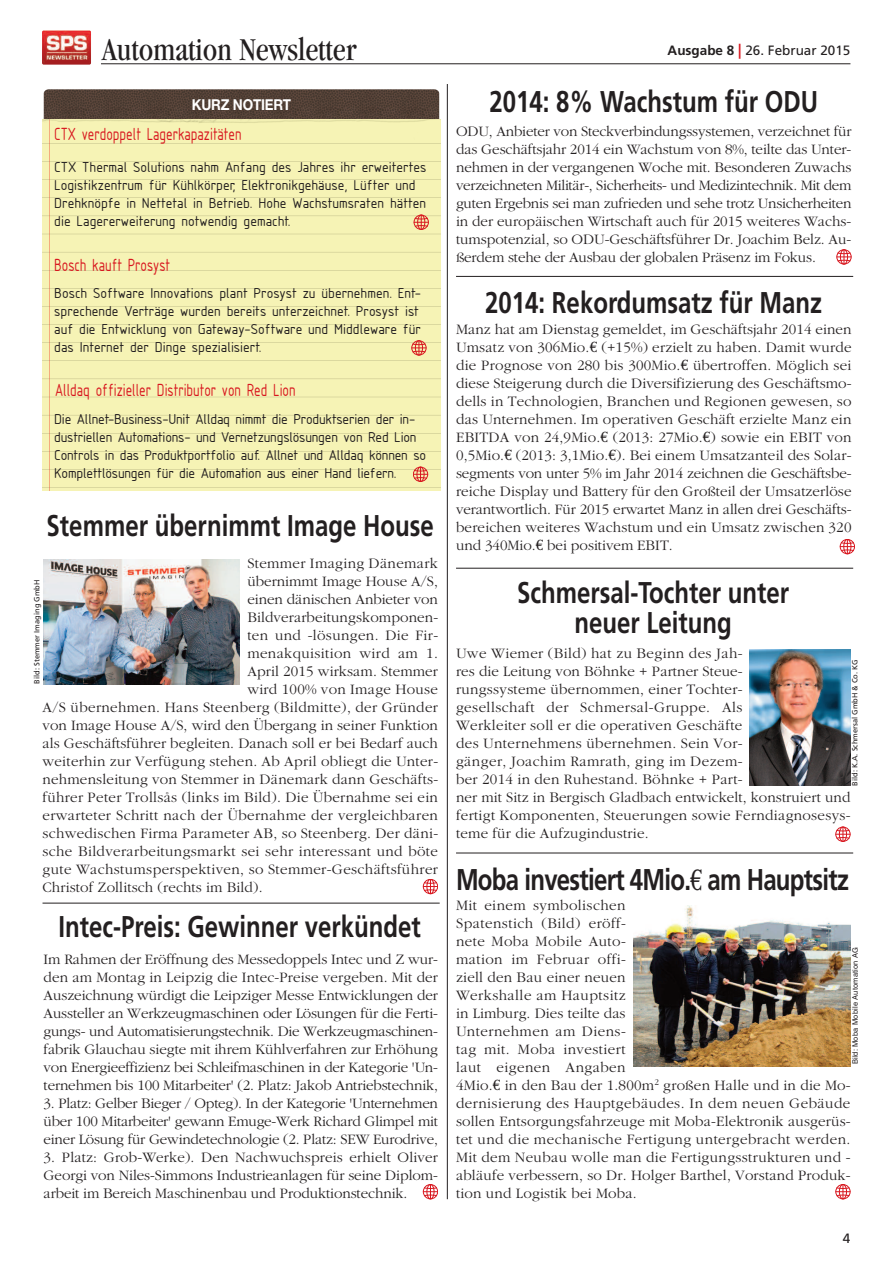
<style>
.page{position:relative;width:893px;height:1263px;background:#fff}
.page>*{position:absolute;margin:0;border:0;box-sizing:border-box;transform-origin:0 0}
.t1{font:condensed 33px "Garamond";color:#231f20}
.t2{font:700 30px/30px "Frutiger";color:#231f20;text-align:center;scale:.8 1}
.t3{font:700 30px "Frutiger";letter-spacing:-.03em;color:#231f20;scale:.8 1}
.t4{font:16.5px "osifont";color:#d8171f;scale:.8 1}
.t5{font:300 15px/18px "Garamond";letter-spacing:.02em;color:#231f20;text-align:justify}
.t6{font:300 15px "Garamond";letter-spacing:-.005em;color:#231f20}
.t7{font:300 15px "Garamond";color:#231f20}
.t8{font:700 15px "Helvetica Neue";letter-spacing:-.015em;color:#fff;scale:.9 1}
.t9{font:13.5px/18px "osifont";color:#231f20}
.t10{font:13.5px "Frutiger";color:#231f20}
.t11{font:7.5px "Frutiger";color:#231f20}
.t12{font:7.5px "Helvetica";letter-spacing:.025em;color:#231f20}
.s1{font-weight:700}
.s2{font-weight:700;font-size:15px;color:#d8171f}
.s3{font-family:"Euro Serif";font-weight:400}
</style>
<div class="page">
<hr style="left:101px;top:64px;width:749px;height:1px;background:#231f20">
<img style="left:42px;top:30px;width:49px;height:35px">
<img style="left:43px;top:560px;width:197px;height:125px">
<img style="left:750px;top:649px;width:100px;height:136px">
<img style="left:633px;top:905px;width:217px;height:161px">
<div style="left:840px;top:539px;width:15px;height:15px;border:1px solid #d8171f;border-radius:50%"></div>
<svg style="left:840px;top:539px;width:14px;height:15px"></svg>
<div style="left:835px;top:827px;width:15px;height:15px;border:1px solid #d8171f;border-radius:50%"></div>
<div style="left:839px;top:827px;width:8px;height:15px;border:1px solid #d8171f;border-radius:50%"></div>
<svg style="left:836px;top:827px;width:14px;height:14px"></svg>
<div style="left:835px;top:1184px;width:15px;height:15px;border:1px solid #d8171f;border-radius:50%"></div>
<svg style="left:836px;top:1184px;width:14px;height:15px"></svg>
<svg style="left:423px;top:1184px;width:15px;height:15px"></svg>
<svg style="left:423px;top:879px;width:15px;height:15px"></svg>
<hr style="left:447px;top:84px;width:1px;height:1115px;background:#231f20">
<hr style="left:456px;top:276px;width:397px;height:1px;background:#231f20">
<hr style="left:43px;top:903px;width:397px;height:1px;background:#231f20">
<hr style="left:456px;top:568px;width:397px;height:1px;background:#231f20">
<hr style="left:456px;top:853px;width:397px;height:1px;background:#231f20">
<img style="left:43px;top:89px;width:397px;height:30px">
<div style="left:43px;top:119px;width:397px;height:371px;background:#f6f3b5"></div>
<div style="left:414px;top:215px;width:15px;height:15px;border:1px solid #d8171f;border-radius:50%"></div>
<div style="left:417px;top:215px;width:8px;height:15px;border:1px solid #d8171f;border-radius:50%"></div>
<svg style="left:414px;top:215px;width:14px;height:14px"></svg>
<div style="left:411px;top:340px;width:15px;height:15px;border:1px solid #d8171f;border-radius:50%"></div>
<div style="left:415px;top:340px;width:8px;height:15px;border:1px solid #d8171f;border-radius:50%"></div>
<svg style="left:412px;top:341px;width:14px;height:14px"></svg>
<div style="left:413px;top:467px;width:15px;height:15px;border:1px solid #d8171f;border-radius:50%"></div>
<div style="left:417px;top:467px;width:7px;height:15px;border:1px solid #d8171f;border-radius:50%"></div>
<svg style="left:413px;top:467px;width:15px;height:14px"></svg>
<div style="left:836px;top:249px;width:15px;height:15px;border:1px solid #d8171f;border-radius:50%"></div>
<div style="left:840px;top:249px;width:8px;height:15px;border:1px solid #d8171f;border-radius:50%"></div>
<svg style="left:837px;top:250px;width:14px;height:14px"></svg>
<h1 class="t1" style="left:102px;top:37px;width:256px">Automation Newsletter</h1>
<p class="t8" style="left:192px;top:96px;width:112px">KURZ NOTIERT</p>
<p class="t4" style="left:54px;top:125px;width:236px">CTX verdoppelt Lagerkapazitäten</p>
<p class="t9" style="left:54px;top:158px;width:374px">CTX Thermal Solutions nahm Anfang des Jahres ihr erweitertes Logistikzentrum für Kühlkörper, Elektronikgehäuse, Lüfter und Drehknöpfe in Nettetal in Betrieb. Hohe Wachstumsraten hätten die Lagererweiterung notwendig gemacht.</p>
<p class="t4" style="left:54px;top:256px;width:146px">Bosch kauft Prosyst</p>
<p class="t9" style="left:54px;top:284px;width:368px">Bosch Software Innovations plant Prosyst zu übernehmen. Ent&shy;sprechende Verträge wurden bereits unterzeichnet. Prosyst ist auf die Entwicklung von Gateway-Software und Middleware für das Internet der Dinge spezialisiert.</p>
<p class="t4" style="left:55px;top:381px;width:302px">Alldaq offizieller Distributor von Red Lion</p>
<p class="t9" style="left:54px;top:410px;width:373px">Die Allnet-Business-Unit Alldaq nimmt die Produktserien der in&shy;dustriellen Automations- und Vernetzungslösungen von Red Lion Controls in das Produktportfolio auf. Allnet und Alldaq können so Komplettlösungen für die Automation aus einer Hand liefern.</p>
<h2 class="t2" style="left:47px;top:511px;width:485px">Stemmer übernimmt Image House</h2>
<p class="t5" style="left:247px;top:554px;width:192px">Stemmer Imaging Dänemark</p>
<p class="t7" style="left:247px;top:572px;width:192px">übernimmt Image House A/S,</p>
<p class="t6" style="left:247px;top:590px;width:192px">einen dänischen Anbieter von</p>
<p class="t5" style="left:247px;top:608px;width:192px">Bildverarbeitungskomponen-</p>
<p class="t5" style="left:247px;top:626px;width:192px">ten und -lösungen. Die Fir-</p>
<p class="t5" style="left:247px;top:644px;width:192px">menakquisition wird am 1.</p>
<p class="t5" style="left:247px;top:662px;width:192px">April 2015 wirksam. Stemmer</p>
<p class="t5" style="left:247px;top:680px;width:192px">wird 100% von Image House</p>
<p class="t5" style="left:43px;top:698px;width:397px">A/S übernehmen. Hans Steenberg (Bildmitte), der Gründer</p>
<p class="t5" style="left:43px;top:716px;width:397px">von Image House A/S, wird den Übergang in seiner Funktion</p>
<p class="t5" style="left:43px;top:734px;width:397px">als Geschäftsführer begleiten. Danach soll er bei Bedarf auch</p>
<p class="t5" style="left:43px;top:752px;width:397px">weiterhin zur Verfügung stehen. Ab April obliegt die Unter-</p>
<p class="t5" style="left:43px;top:770px;width:397px">nehmensleitung von Stemmer in Dänemark dann Geschäfts-</p>
<p class="t5" style="left:43px;top:788px;width:397px">führer Peter Trollsås (links im Bild). Die Übernahme sei ein</p>
<p class="t5" style="left:43px;top:806px;width:397px">erwarteter Schritt nach der Übernahme der vergleichbaren</p>
<p class="t5" style="left:43px;top:824px;width:397px">schwedischen Firma Parameter AB, so Steenberg. Der däni-</p>
<p class="t5" style="left:43px;top:842px;width:397px">sche Bildverarbeitungsmarkt sei sehr interessant und böte</p>
<p class="t5" style="left:43px;top:860px;width:397px">gute Wachstumsperspektiven, so Stemmer-Geschäftsführer</p>
<p class="t5" style="left:43px;top:878px;width:222px">Christof Zollitsch (rechts im Bild).</p>
<p class="t11" style="left:32px;top:683px;width:105px;rotate:-90deg">Bild: Stemmer Imaging GmbH</p>
<h2 class="t2" style="left:59px;top:912px;width:454px">Intec-Preis: Gewinner verkündet</h2>
<p class="t5" style="left:44px;top:950px;width:396px">Im Rahmen der Eröffnung des Messedoppels Intec und Z wur&shy;den am Montag in Leipzig die Intec-Preise vergeben. Mit der Auszeichnung würdigt die Leipziger Messe Entwicklungen der Aussteller an Werkzeugmaschinen oder Lösungen für die Ferti&shy;gungs- und Automatisierungstechnik. Die Werkzeugmaschinen&shy;fabrik Glauchau siegte mit ihrem Kühlverfahren zur Erhöhung von Energieeffizienz bei Schleifmaschinen in der Kategorie 'Un&shy;ternehmen bis 100 Mitarbeiter' (2. Platz: Jakob Antriebstechnik,</p>
<p class="t5" style="left:44px;top:1094px;width:396px">3. Platz: Gelber Bieger / Opteg). In der Kategorie 'Unternehmen über 100 Mitarbeiter' gewann Emuge-Werk Richard Glimpel mit einer Lösung für Gewindetechnologie (2. Platz: SEW Eurodrive,</p>
<p class="t5" style="left:44px;top:1148px;width:396px">3. Platz: Grob-Werke). Den Nachwuchspreis erhielt Oliver Georgi von Niles-Simmons Industrieanlagen für seine Diplom&shy;arbeit im Bereich Maschinenbau und Produktionstechnik.</p>
<p class="t10" style="left:668px;top:42px;width:184px"><span class="s1">Ausgabe 8</span> <span class="s2">|</span> 26. Februar 2015</p>
<h2 class="t2" style="left:489px;top:86px;width:412px">2014: 8% Wachstum für ODU</h2>
<p class="t5" style="left:456px;top:122px;width:397px">ODU, Anbieter von Steckverbindungssystemen, verzeichnet für das Geschäftsjahr 2014 ein Wachstum von 8%, teilte das Unter&shy;nehmen in der vergangenen Woche mit. Besonderen Zuwachs verzeichneten Militär-, Sicherheits- und Medizintechnik. Mit dem guten Ergebnis sei man zufrieden und sehe trotz Unsicherheiten in der europäischen Wirtschaft auch für 2015 weiteres Wachs&shy;tumspotenzial, so ODU-Geschäftsführer Dr. Joachim Belz. Au&shy;ßerdem stehe der Ausbau der globalen Präsenz im Fokus.</p>
<h2 class="t2" style="left:485px;top:287px;width:423px">2014: Rekordumsatz für Manz</h2>
<p class="t5" style="left:456px;top:320px;width:397px">Manz hat am Dienstag gemeldet, im Geschäftsjahr 2014 einen Umsatz von 306Mio.<span class="s3">€</span> (+15%) erzielt zu haben. Damit wurde die Prognose von 280 bis 300Mio.<span class="s3">€</span> übertroffen. Möglich sei diese Steigerung durch die Diversifizierung des Geschäftsmo&shy;dells in Technologien, Branchen und Regionen gewesen, so das Unternehmen. Im operativen Geschäft erzielte Manz ein EBITDA von 24,9Mio.<span class="s3">€</span> (2013: 27Mio.<span class="s3">€</span>) sowie ein EBIT von 0,5Mio.<span class="s3">€</span> (2013: 3,1Mio.<span class="s3">€</span>). Bei einem Umsatzanteil des Solar&shy;segments von unter 5% im Jahr 2014 zeichnen die Geschäftsbe&shy;reiche Display und Battery für den Großteil der Umsatzerlöse verantwortlich. Für 2015 erwartet Manz in allen drei Geschäfts&shy;bereichen weiteres Wachstum und ein Umsatz zwischen 320 und 340Mio.<span class="s3">€</span> bei positivem EBIT.</p>
<h2 class="t2" style="left:517px;top:578px;width:342px">Schmersal-Tochter unter neuer Leitung</h2>
<p class="t5" style="left:456px;top:644px;width:396px;text-align:left">Uwe Wiemer (Bild) hat zu Beginn des Jah-<br>res die Leitung von Böhnke + Partner Steue-<br>rungssysteme übernommen, einer Tochter-<br>gesellschaft der Schmersal-Gruppe. Als<br>Werkleiter soll er die operativen Geschäfte<br>des Unternehmens übernehmen. Sein Vor-<br>gänger, Joachim Ramrath, ging im Dezem-<br>ber 2014 in den Ruhestand. Böhnke + Part-<br>ner mit Sitz in Bergisch Gladbach entwickelt, konstruiert und fertigt Komponenten, Steuerungen sowie Ferndiagnosesys&shy;teme für die Aufzugindustrie.</p>
<p class="t11" style="left:851px;top:786px;width:128px;rotate:-90deg">Bild: K.A. Schmersal GmbH &amp; Co. KG</p>
<h2 class="t3" style="left:456px;top:862px;width:493px">Moba investiert 4Mio.<span class="s3">€</span> am Hauptsitz</h2>
<p class="t5" style="left:456px;top:896px;width:396px;text-align:left">Mit einem symbolischen<br>Spatenstich (Bild) eröff-<br>nete Moba Mobile Auto-<br>mation im Februar offi-<br>ziell den Bau einer neuen<br>Werkshalle am Hauptsitz<br>in Limburg. Dies teilte das<br>Unternehmen am Diens-<br>tag mit. Moba investiert<br>laut eigenen Angaben<br>4Mio.<span class="s3">€</span> in den Bau der 1.800m<sup>2</sup> großen Halle und in die Mo&shy;dernisierung des Hauptgebäudes. In dem neuen Gebäude sollen Entsorgungsfahrzeuge mit Moba-Elektronik ausgerüs&shy;tet und die mechanische Fertigung untergebracht werden.<br>Mit dem Neubau wolle man die Fertigungsstrukturen und - abläufe verbessern, so Dr. Holger Barthel, Vorstand Produk&shy;tion und Logistik bei Moba.</p>
<p class="t12" style="left:852px;top:1064px;width:119px;rotate:-90deg">Bild: Moba Mobile Automation AG</p>
<p class="t10" style="left:843px;top:1231px;width:9px">4</p>
</div>
